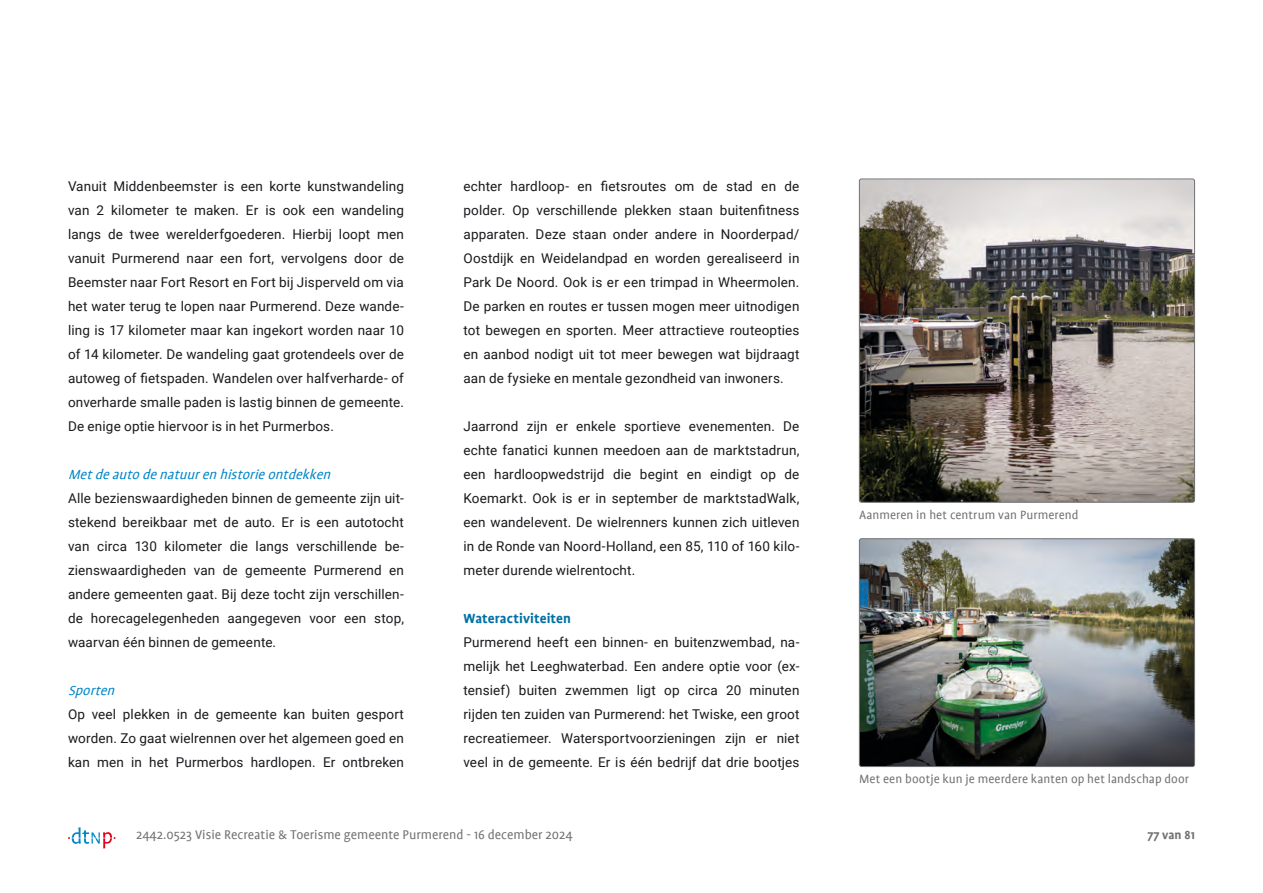
<style>
.page{position:relative;width:1263px;height:893px;background:#fff}
.page>*{position:absolute;margin:0;border:0;box-sizing:border-box;transform-origin:0 0}
.t1{font:italic 15px "Profile";color:#0086c8}
.t2{font:700 15px "Profile";letter-spacing:.005em;color:#0070a5}
.t3{font:14.25px "Profile";color:#707173}
.Standaard{font:13.5px/24px "Roboto";letter-spacing:.015em;color:#1a181c;text-align:justify}
.t4{font:13.5px "Profile";letter-spacing:.005em;color:#707173}
.t5{font:700 13.5px "Profile";color:#707173}
</style>
<div class="page">
<svg style="left:68px;top:827px;width:48px;height:21px"></svg>
<img style="left:859px;top:179px;width:334px;height:322px">
<div style="left:859px;top:179px;width:336px;height:324px;border:1px solid #707173;border-radius:2px"></div>
<img style="left:861px;top:540px;width:332px;height:225px">
<div style="left:859px;top:538px;width:336px;height:229px;border:1px solid #707173;border-radius:2px"></div>
<p class="Standaard" style="left:68px;top:173px;width:337px">Vanuit Middenbeemster is een korte kunstwandeling van 2 kilometer te maken. Er is ook een wandeling langs de twee werelderfgoederen. Hierbij loopt men vanuit Purmerend naar een fort, vervolgens door de Beemster naar Fort Resort en Fort bij Jisperveld om via het water terug te lopen naar Purmerend. Deze wande&shy;ling is 17 kilometer maar kan ingekort worden naar 10 of 14 kilometer. De wandeling gaat grotendeels over de autoweg of fietspaden. Wandelen over halfverharde- of onverharde smalle paden is lastig binnen de gemeente.<br>De enige optie hiervoor is in het Purmerbos.</p>
<h3 class="t1" style="left:68px;top:466px;width:268px">Metdeautodenatuurenhistorieontdekken</h3>
<p class="Standaard" style="left:68px;top:485px;width:337px">Alle bezienswaardigheden binnen de gemeente zijn uit&shy;stekend bereikbaar met de auto. Er is een autotocht van circa 130 kilometer die langs verschillende be&shy;zienswaardigheden van de gemeente Purmerend en andere gemeenten gaat. Bij deze tocht zijn verschillen&shy;de horecagelegenheden aangegeven voor een stop, waarvan één binnen de gemeente.</p>
<h3 class="t1" style="left:68px;top:682px;width:52px">Sporten</h3>
<p class="Standaard" style="left:68px;top:701px;width:337px">Op veel plekken in de gemeente kan buiten gesport worden. Zo gaat wielrennen over het algemeen goed en kan men in het Purmerbos hardlopen. Er ontbreken</p>
<p class="Standaard" style="left:463px;top:173px;width:337px">echter hardloop- en fietsroutes om de stad en de polder. Op verschillende plekken staan buitenfitness apparaten. Deze staan onder andere in Noorderpad/ Oostdijk en Weidelandpad en worden gerealiseerd in Park De Noord. Ook is er een trimpad in Wheermolen.<br>De parken en routes er tussen mogen meer uitnodigen tot bewegen en sporten. Meer attractieve routeopties en aanbod nodigt uit tot meer bewegen wat bijdraagt aan de fysieke en mentale gezondheid van inwoners.</p>
<p class="Standaard" style="left:463px;top:413px;width:337px">Jaarrond zijn er enkele sportieve evenementen. De echte fanatici kunnen meedoen aan de marktstadrun, een hardloopwedstrijd die begint en eindigt op de Koemarkt. Ook is er in september de marktstadWalk, een wandelevent. De wielrenners kunnen zich uitleven in de Ronde van Noord-Holland, een 85, 110 of 160 kilo&shy;meter durende wielrentocht.</p>
<h3 class="t2" style="left:463px;top:610px;width:109px">Wateractiviteiten</h3>
<p class="Standaard" style="left:463px;top:629px;width:337px">Purmerend heeft een binnen- en buitenzwembad, na&shy;melijk het Leeghwaterbad. Een andere optie voor (ex&shy;tensief) buiten zwemmen ligt op circa 20 minuten rijden ten zuiden van Purmerend: het Twiske, een groot recreatiemeer. Watersportvoorzieningen zijn er niet veel in de gemeente. Er is één bedrijf dat drie bootjes</p>
<p class="t4" style="left:859px;top:508px;width:221px">Aanmeren in het centrum van Purmerend</p>
<p class="t4" style="left:859px;top:772px;width:332px">Met een bootje kun je meerdere kanten op het landschap door</p>
<p class="t3" style="left:136px;top:827px;width:438px">2442.0523 Visie Recreatie &amp; Toerisme gemeente Purmerend - 16 december 2024</p>
<p class="t5" style="left:1147px;top:827px;width:49px">77 van 81</p>
</div>
